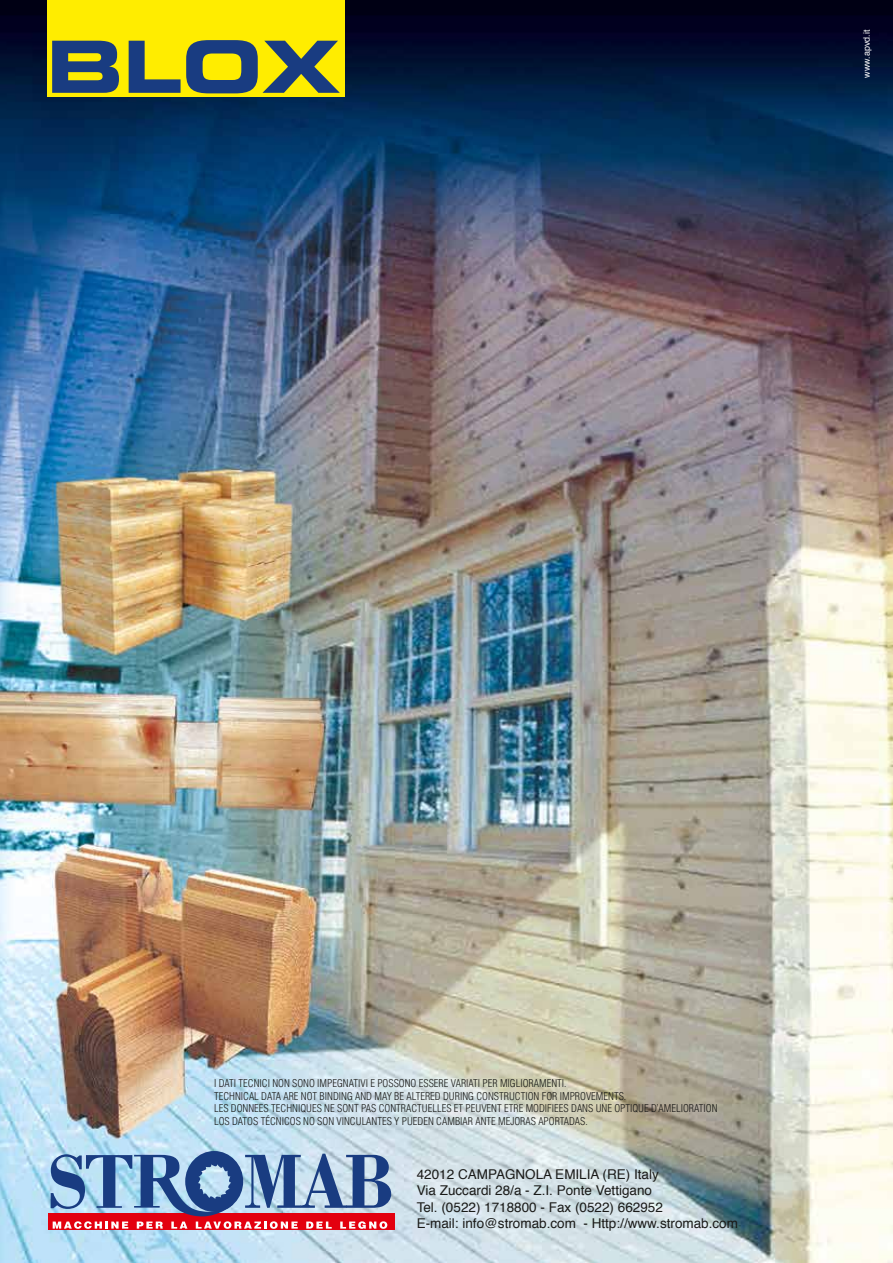
<style>
.page{position:relative;width:893px;height:1263px;background:#fff}
.page>*{position:absolute;margin:0;border:0;box-sizing:border-box;transform-origin:0 0}
.t1{font:72px "Eurostile Bold Extended Two";color:#193c81}
.t2{font:13.5px/16.2px "Helvetica";color:#1a1a18}
.t3{font:300 condensed 10.5px/12.6px "Helvetica";color:#1a1a18}
.t4{font:9px "Helvetica";color:#fff}
</style>
<div class="page">
<img style="left:0;top:0;width:893px;height:1263px">
<div style="left:47px;top:0;width:297px;height:96px;background:#ffed00"></div>
<div style="left:48px;top:1213px;width:346px;height:17px;background:#e3000f"></div>
<svg style="left:51px;top:1151px;width:340px;height:78px;background:#9086a7"></svg>
<h1 class="t1" style="left:47px;top:16px;width:295px">BLOX</h1>
<p class="t4" style="left:860px;top:78px;width:49px;rotate:-90deg">www.apvd.it</p>
<p class="t3" style="left:214px;top:1077px;width:505px">I DATI TECNICI NON SONO IMPEGNATIVI E POSSONO ESSERE VARIATI PER MIGLIORAMENTI.<br>TECHNICAL DATA ARE NOT BINDING AND MAY BE ALTERED DURING CONSTRUCTION FOR IMPROVEMENTS.<br>LES DONNEES TECHNIQUES NE SONT PAS CONTRACTUELLES ET PEUVENT ETRE MODIFIEES DANS UNE OPTIQUE D’AMELIORATION LOS DATOS TÉCNICOS NO SON VINCULANTES Y PUEDEN CAMBIAR ANTE MEJORAS APORTADAS.</p>
<p class="t2" style="left:417px;top:1167px;width:323px">42012 CAMPAGNOLA EMILIA (RE) Italy<br>Via Zuccardi 28/a - Z.I. Ponte Vettigano<br>Tel. (0522) 1718800 - Fax (0522) 662952<br>E-mail: info@stromab.com - Http://www.stromab.com</p>
</div>
